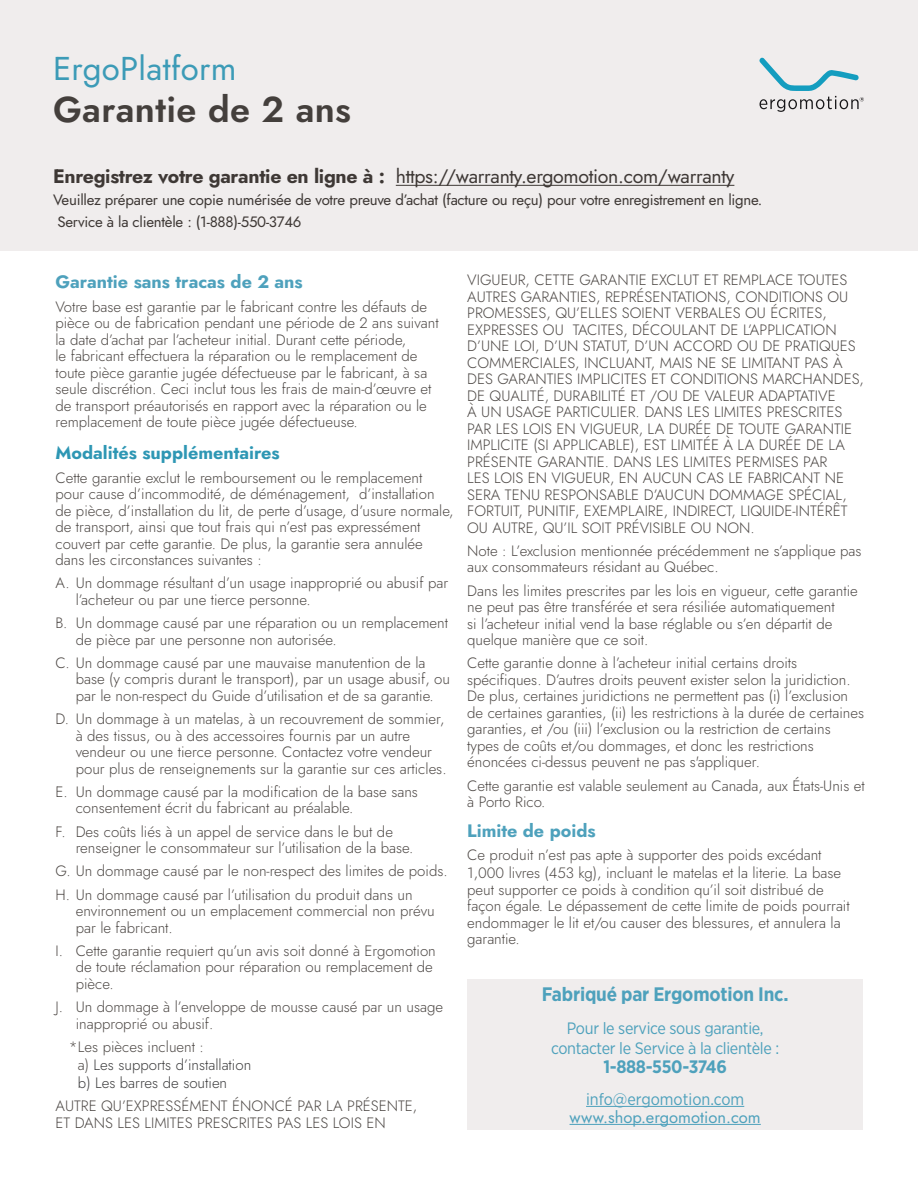
<style>
.page{position:relative;width:918px;height:1188px;background:#fff}
.page>*{position:absolute;margin:0;border:0;box-sizing:border-box;transform-origin:0 0}
.t1{font:600 36px "Jost";letter-spacing:.01em;color:#443f3c}
.t2{font:33px "Jost";letter-spacing:.01em;color:#3c9bb7}
.t3{font:19.5px "Jost";letter-spacing:-.015em;color:#3e3835}
.t4{font:700 19.5px "Gotham Narrow";letter-spacing:-.01em;color:#4ea1bc}
.t5{font:700 18px "Jost";color:#4ea1bc}
.t6{font:700 18px "Jost";color:#2e97b4}
.t7{font:700 18px "Gotham Narrow";letter-spacing:-.02em;color:#4ea1bc}
.t8{font:16.5px/19.5px "Gotham Narrow";letter-spacing:-.02em;color:#4ea1bc;text-align:center}
.t9{font:16.5px/18px "Jost";color:#4ea1bc;text-align:center}
.t10{font:300 15px/16.5px "Jost";color:#4f4a47}
.t11{font:15px "Jost";letter-spacing:-.015em;color:#3e3835}
.t12{font:300 15px/18px "Jost";color:#3e3e3f}
.s1{font-weight:700}
.s2{color:#4f4a47}
.s3{font-family:"Gotham Narrow"}
</style>
<div class="page">
<div style="left:0;top:0;width:918px;height:251px;background:#f0eded"></div>
<svg style="left:759px;top:57px;width:105px;height:55px"></svg>
<hr style="left:396px;top:185px;width:338px;height:1px;background:#3e3835">
<div style="left:467px;top:979px;width:396px;height:151px;background:#f0eded"></div>
<hr style="left:586px;top:1106px;width:158px;height:1px;background:#4ea1bc">
<hr style="left:570px;top:1124px;width:191px;height:1px;background:#4ea1bc">
<p class="t2" style="left:53px;top:46px;width:185px">ErgoPlatform</p>
<p class="t1" style="left:53px;top:85px;width:300px">Garantie de 2 ans</p>
<p class="t3" style="left:53px;top:163px;width:683px"><span class="s1">Enregistrez votre garantie en ligne à :</span> https://warranty.ergomotion.com/warranty</p>
<p class="t11" style="left:53px;top:190px;width:711px">Veuillez préparer une copie numérisée de votre preuve d’achat (facture ou reçu) pour votre enregistrement en ligne.</p>
<p class="t11" style="left:57px;top:211px;width:246px">Service à la clientèle : (1-888)-550-3746</p>
<p class="t5" style="left:55px;top:270px;width:249px">Garantie sans tracas de 2 ans</p>
<p class="t10" style="left:55px;top:298px;width:385px">Votre base est garantie par le fabricant contre les défauts de pièce ou de fabrication pendant une période de 2 ans suivant la date d’achat par l’acheteur initial. Durant cette période,<br>le fabricant effectuera la réparation ou le remplacement de toute pièce garantie jugée défectueuse par le fabricant, à sa seule discrétion. Ceci inclut tous les frais de main-d’œuvre et de transport préautorisés en rapport avec la réparation ou le remplacement de toute pièce jugée défectueuse.</p>
<p class="t6" style="left:55px;top:441px;width:226px">Modalités supplémentaires</p>
<p class="t10" style="left:55px;top:469px;width:400px">Cette garantie exclut le remboursement ou le remplacement pour cause d’incommodité, de déménagement, d’installation de pièce, d’installation du lit, de perte d’usage, d’usure normale, de transport, ainsi que tout frais qui n’est pas expressément couvert par cette garantie. De plus, la garantie sera annulée dans les circonstances suivantes :</p>
<p class="t10" style="left:76px;top:575px;width:374px;text-indent:-20px">A. Un dommage résultant d’un usage inapproprié ou abusif par l’acheteur ou par une tierce personne.</p>
<p class="t10" style="left:76px;top:615px;width:374px;text-indent:-20px">B. Un dommage causé par une réparation ou un remplacement de pièce par une personne non autorisée.</p>
<p class="t10" style="left:76px;top:654px;width:376px;text-indent:-20px">C. Un dommage causé par une mauvaise manutention de la base (y compris durant le transport), par un usage abusif, ou par le non-respect du Guide d’utilisation et de sa garantie.</p>
<p class="t10" style="left:76px;top:711px;width:372px;text-indent:-20px">D. Un dommage à un matelas, à un recouvrement de sommier, à des tissus, ou à des accessoires fournis par un autre vendeur ou une tierce personne. Contactez votre vendeur pour plus de renseignements sur la garantie sur ces articles.</p>
<p class="t10" style="left:76px;top:783px;width:344px;text-indent:-20px">E. Un dommage causé par la modification de la base sans consentement écrit du fabricant au préalable.</p>
<p class="t10" style="left:76px;top:823px;width:339px;text-indent:-20px">F. Des coûts liés à un appel de service dans le but de renseigner le consommateur sur l’utilisation de la base.</p>
<p class="t10" style="left:55px;top:863px;width:394px">G. Un dommage causé par le non-respect des limites de poids.</p>
<p class="t10" style="left:76px;top:886px;width:361px;text-indent:-20px">H. Un dommage causé par l’utilisation du produit dans un environnement ou un emplacement commercial non prévu par le fabricant.</p>
<p class="t10" style="left:76px;top:942px;width:362px;text-indent:-20px">I. Cette garantie requiert qu’un avis soit donné à Ergomotion de toute réclamation pour réparation ou remplacement de pièce.</p>
<p class="t10" style="left:76px;top:999px;width:369px;text-indent:-20px">J. Un dommage à l’enveloppe de mousse causé par un usage inapproprié ou abusif.</p>
<p class="t12" style="left:78px;top:1038px;width:175px;text-indent:-9px"><span class="s2">*Les pièces incluent :<br>a)</span> Les supports d’installation b) Les barres de soutien</p>
<p class="t10" style="left:55px;top:1098px;width:363px">AUTRE QU’EXPRESSÉMENT ÉNONCÉ PAR LA PRÉSENTE,<br>ET DANS LES LIMITES PRESCRITES PAS LES LOIS EN</p>
<p class="t10" style="left:467px;top:272px;width:398px">VIGUEUR, CETTE GARANTIE EXCLUT ET REMPLACE TOUTES AUTRES GARANTIES, REPRÉSENTATIONS, CONDITIONS OU PROMESSES, QU’ELLES SOIENT VERBALES OU ÉCRITES, EXPRESSES OU TACITES, DÉCOULANT DE L’APPLICATION D’UNE LOI, D’UN STATUT, D’UN ACCORD OU DE PRATIQUES COMMERCIALES, INCLUANT, MAIS NE SE LIMITANT PAS À DES GARANTIES IMPLICITES ET CONDITIONS MARCHANDES, DE QUALITÉ, DURABILITÉ ET /OU DE VALEUR ADAPTATIVE<br>À UN USAGE PARTICULIER. DANS LES LIMITES PRESCRITES PAR LES LOIS EN VIGUEUR, LA DURÉE DE TOUTE GARANTIE IMPLICITE (SI APPLICABLE), EST LIMITÉE À LA DURÉE DE LA PRÉSENTE GARANTIE. DANS LES LIMITES PERMISES PAR<br>LES LOIS EN VIGUEUR, EN AUCUN CAS LE FABRICANT NE SERA TENU RESPONSABLE D’AUCUN DOMMAGE SPÉCIAL, FORTUIT, PUNITIF, EXEMPLAIRE, INDIRECT, LIQUIDE-INTÉRÊT OU AUTRE, QU’IL SOIT PRÉVISIBLE OU NON.</p>
<p class="t10" style="left:467px;top:543px;width:396px">Note : L’exclusion mentionnée précédemment ne s’applique pas aux consommateurs résidant au Québec.</p>
<p class="t10" style="left:467px;top:582px;width:392px">Dans les limites prescrites par les lois en vigueur, cette garantie ne peut pas être transférée et sera résiliée automatiquement<br>si l’acheteur initial vend la base réglable ou s’en départit de quelque manière que ce soit.</p>
<p class="t10" style="left:467px;top:655px;width:398px">Cette garantie donne à l’acheteur initial certains droits spécifiques. D’autres droits peuvent exister selon la juridiction.<br>De plus, certaines juridictions ne permettent pas (i) l’exclusion de certaines garanties, (ii) les restrictions à la durée de certaines garanties, et /ou (iii) l’exclusion ou la restriction de certains types de coûts et/ou dommages, et donc les restrictions énoncées ci-dessus peuvent ne pas s'appliquer.</p>
<p class="t10" style="left:467px;top:777px;width:399px">Cette garantie est valable seulement au Canada, aux États-Unis et à Porto Rico.</p>
<p class="t5" style="left:467px;top:819px;width:130px">Limite de poids</p>
<p class="t10" style="left:467px;top:846px;width:375px;line-height:18px">Ce produit n’est pas apte à supporter des poids excédant<br>1,000 livres (453 kg), incluant le matelas et la literie. La base</p>
<p class="t10" style="left:467px;top:882px;width:384px">peut supporter ce poids à condition qu’il soit distribué de façon égale. Le dépassement de cette limite de poids pourrait endommager le lit et/ou causer des blessures, et annulera la garantie.</p>
<p class="t4" style="left:542px;top:982px;width:248px">Fabriqué par Ergomotion Inc.</p>
<p class="t8" style="left:551px;top:1018px;width:230px">Pour le service sous garantie, contacter le Service à la clientèle :</p>
<p class="t7" style="left:603px;top:1055px;width:125px">1-888-550-3746</p>
<p class="t9" style="left:570px;top:1090px;width:193px"><span class="s3">info@ergomotion.com </span>www.shop.ergomotion.com</p>
</div>
